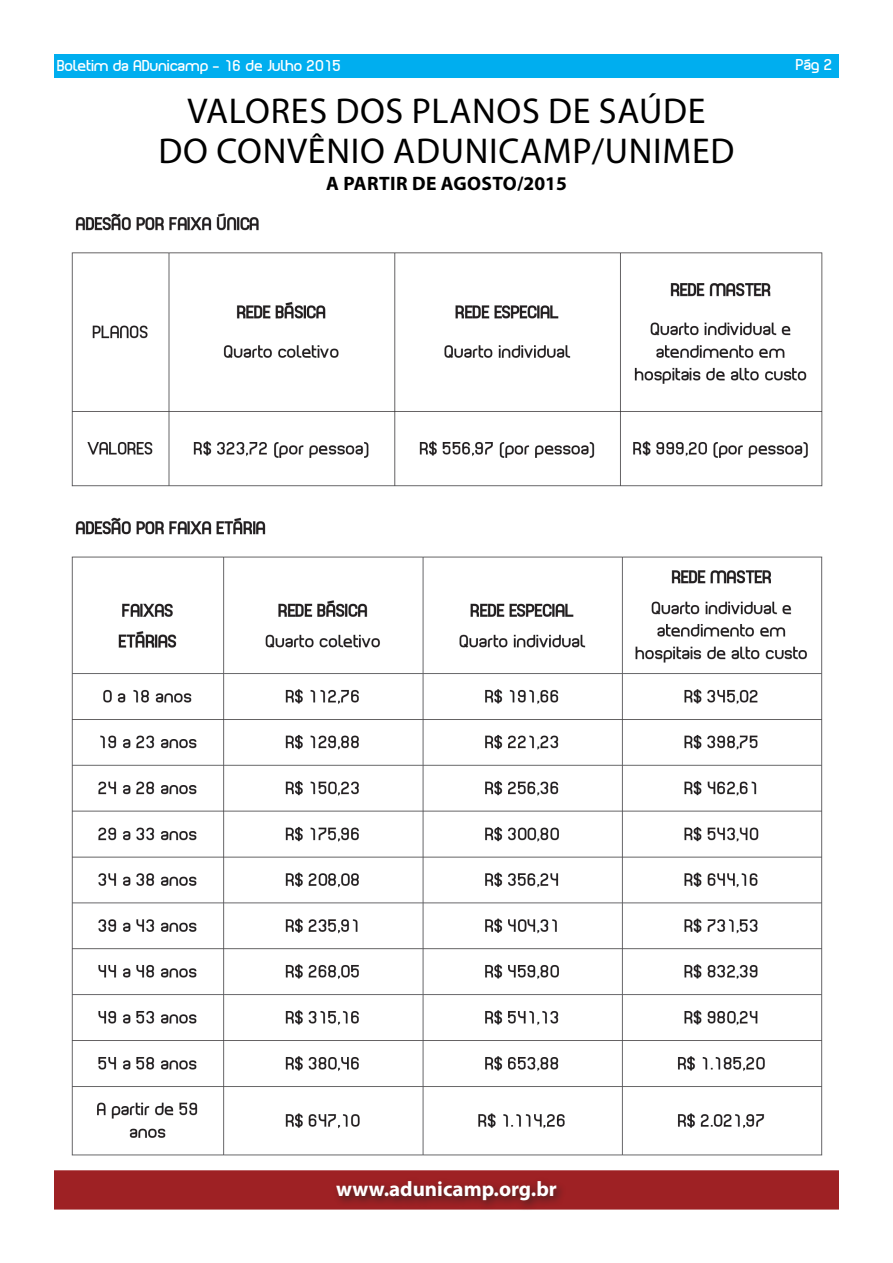
<style>
.page{position:relative;width:893px;height:1263px;background:#fff}
.page>*{position:absolute;margin:0;border:0;box-sizing:border-box;transform-origin:0 0}
.t1{font:36px "Myriad Pro";letter-spacing:.02em;color:#000}
.t2{font:700 21px "Myriad Pro";color:#fff}
.t3{font:700 19.5px "Myriad Pro";letter-spacing:.02em;color:#000}
.t4{font:15px "Planet Estyle";color:#fff}
</style>
<div class="page">
<img style="left:71px;top:213px;width:752px;height:943px">
<div style="left:54px;top:54px;width:785px;height:24px;background:#00aeef"></div>
<div style="left:54px;top:1170px;width:785px;height:39px;background:#9e2124"></div>
<div style="left:332px;top:1176px;width:235px;height:35px;background:#231f20;opacity:.75"></div>
<p class="t4" style="left:57px;top:56px;width:286px">Boletim da ADunicamp - 16 de Julho 2015</p>
<p class="t4" style="left:796px;top:55px;width:38px">Pág 2</p>
<p class="t1" style="left:187px;top:88px;width:520px">VALORES DOS PLANOS DE SAÚDE</p>
<p class="t1" style="left:158px;top:129px;width:577px">DO CONVÊNIO ADUNICAMP/UNIMED</p>
<p class="t3" style="left:326px;top:171px;width:242px">A PARTIR DE AGOSTO/2015</p>
<p class="t2" style="left:336px;top:1175px;width:222px">www.adunicamp.org.br</p>
</div>
